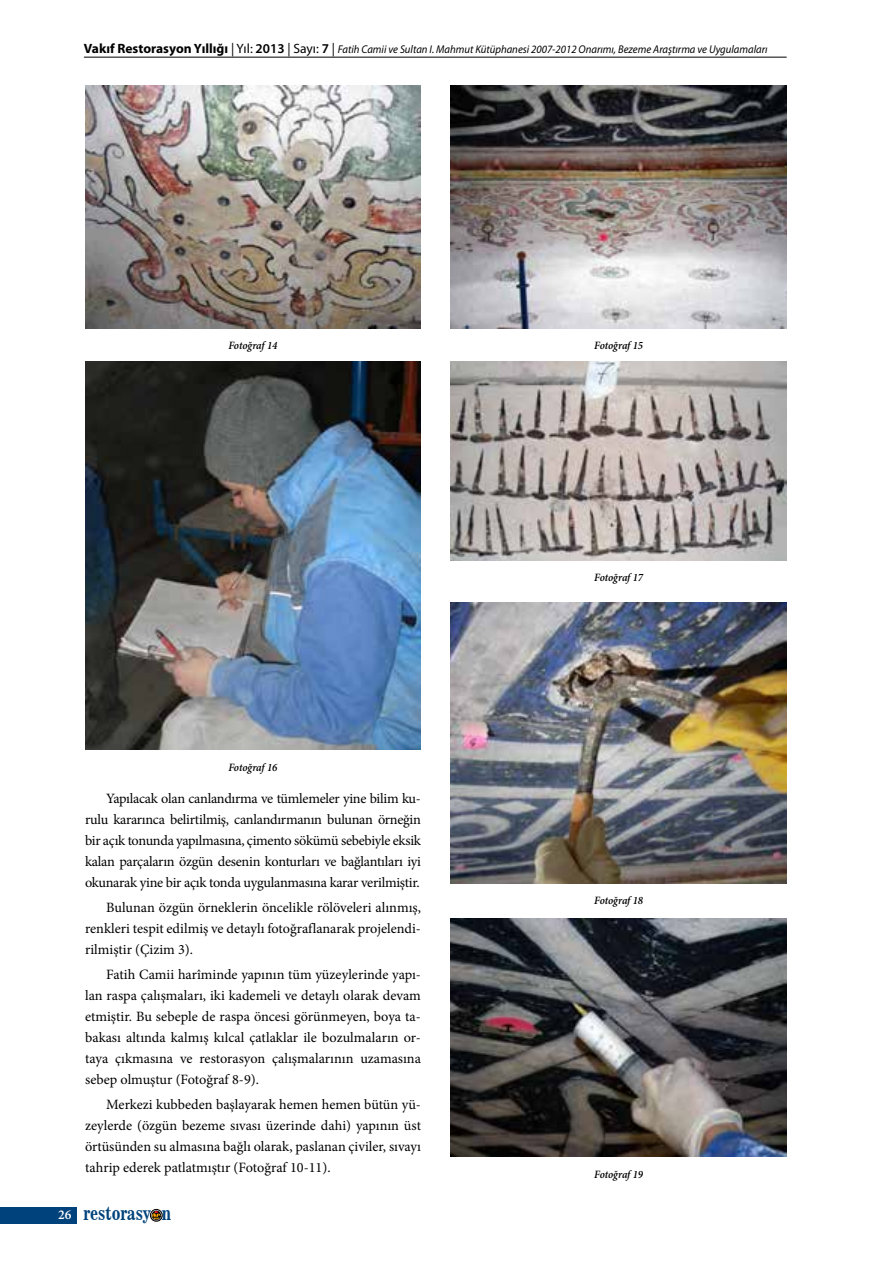
<style>
.page{position:relative;width:893px;height:1263px;background:#fff}
.page>*{position:absolute;margin:0;border:0;box-sizing:border-box;transform-origin:0 0}
.t1{font:17.7px "News 701 BT Bold A";color:#00437c;scale:.8 1}
.t2{font:14.25px/21px "Minion Pro";letter-spacing:-.005em;color:#000;text-align:justify}
.t3{font:italic 11.25px "Myriad Pro";color:#000;scale:.95 1}
.t4{font:italic 600 11.25px "Minion Pro";letter-spacing:-.01em;color:#000;scale:.95 1}
.s1{font-weight:700;font-style:normal;font-size:13.5px}
.s2{font-style:normal;font-size:13.5px}
.s3{font-weight:600;font-style:normal;font-size:13.5px}
.s4{font-family:"Minion Pro";font-weight:600;font-size:13.5px;color:#fff}
</style>
<div class="page">
<div style="left:0;top:1207px;width:77px;height:16px;background:#00437c"></div>
<div style="left:150px;top:1209px;width:12px;height:12px;border:1px solid #000;border-radius:50%"></div>
<svg style="left:151px;top:1210px;width:11px;height:11px"></svg>
<hr style="left:84px;top:57px;width:703px;height:1px;background:#000">
<img style="left:85px;top:85px;width:336px;height:243px">
<img style="left:451px;top:85px;width:336px;height:243px">
<img style="left:85px;top:362px;width:336px;height:388px">
<img style="left:451px;top:362px;width:336px;height:198px">
<img style="left:451px;top:602px;width:336px;height:281px">
<img style="left:451px;top:918px;width:336px;height:239px">
<p class="t3" style="left:84px;top:43px;width:721px"><span class="s1">Vakıf Restorasyon Yıllığı</span> <span class="s2">| Yıl:</span> <span class="s3">2013</span> <span class="s2">| Sayı:</span> <span class="s3">7</span> <span class="s2">|</span> Fatih Camii ve Sultan I. Mahmut Kütüphanesi 2007-2012 Onarımı, Bezeme Araştırma ve Uygulamaları</p>
<p class="t4" style="left:229px;top:338px;width:53px">Fotoğraf 14</p>
<p class="t4" style="left:229px;top:759px;width:53px">Fotoğraf 16</p>
<p class="t2" style="left:85px;top:788px;width:337px;text-indent:21px">Yapılacak olan canlandırma ve tümlemeler yine bilim ku&shy;rulu kararınca belirtilmiş, canlandırmanın bulunan örneğin bir açık tonunda yapılmasına, çimento sökümü sebebiyle eksik kalan parçaların özgün desenin konturları ve bağlantıları iyi okunarak yine bir açık tonda uygulanmasına karar verilmiştir.</p>
<p class="t2" style="left:85px;top:897px;width:337px;text-indent:21px">Bulunan özgün örneklerin öncelikle rölöveleri alınmış, renkleri tespit edilmiş ve detaylı fotoğraflanarak projelendi&shy;rilmiştir (Çizim 3).</p>
<p class="t2" style="left:85px;top:964px;width:337px;text-indent:21px">Fatih Camii harîminde yapının tüm yüzeylerinde yapı&shy;lan raspa çalışmaları, iki kademeli ve detaylı olarak devam etmiştir. Bu sebeple de raspa öncesi görünmeyen, boya ta&shy;bakası altında kalmış kılcal çatlaklar ile bozulmaların or&shy;taya çıkmasına ve restorasyon çalışmalarının uzamasına sebep olmuştur (Fotoğraf 8-9).</p>
<p class="t2" style="left:85px;top:1094px;width:337px;text-indent:21px">Merkezi kubbeden başlayarak hemen hemen bütün yü&shy;zeylerde (özgün bezeme sıvası üzerinde dahi) yapının üst örtüsünden su almasına bağlı olarak, paslanan çiviler, sıvayı tahrip ederek patlatmıştır (Fotoğraf 10-11).</p>
<p class="t1" style="left:58px;top:1203px;width:143px"><span class="s4">26</span> restorasy n</p>
<p class="t4" style="left:594px;top:338px;width:53px">Fotoğraf 15</p>
<p class="t4" style="left:594px;top:570px;width:53px">Fotoğraf 17</p>
<p class="t4" style="left:594px;top:893px;width:53px">Fotoğraf 18</p>
<p class="t4" style="left:594px;top:1166px;width:53px">Fotoğraf 19</p>
</div>
